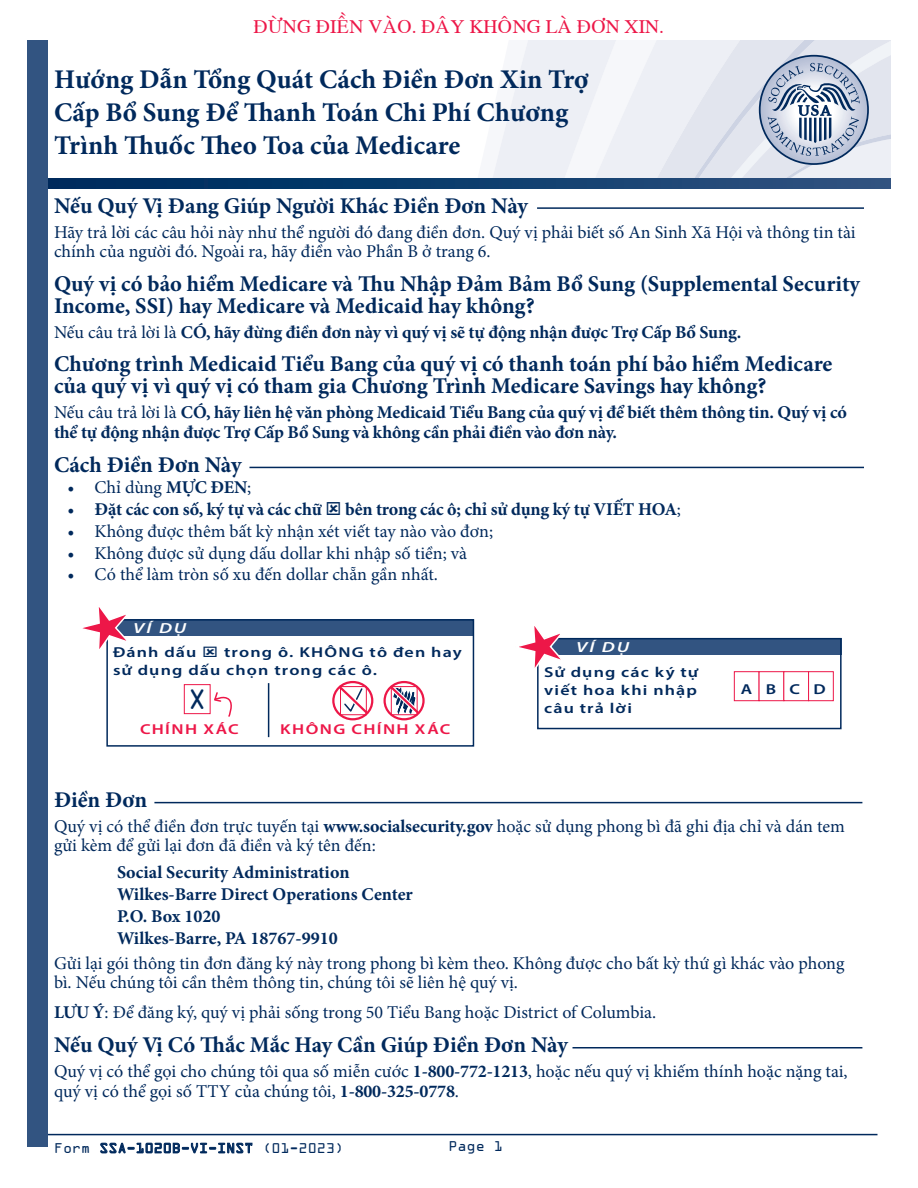
<style>
.page{position:relative;width:918px;height:1188px;background:#fff}
.page>*{position:absolute;margin:0;border:0;box-sizing:border-box;transform-origin:0 0}
.t1{font:30px "OCRA Extended";color:#00295c}
.Instructions_Title{font:700 27px/33px "Minion Pro";color:#00295c}
.Intructions_header{font:700 22.5px/21.8px "Minion Pro";color:#00295c}
.t2{font:19.5px "VNI Times";color:#ed1748}
.Body_2{font:18px/19.5px "Minion Pro";color:#00295c}
.Body_2-2{font:700 18px/19.5px "Minion Pro";letter-spacing:-.01em;color:#00295c}
.Address{font:700 18px "Minion Pro";color:#00295c}
.t3{font:15px "OCRA Extended";color:#00295c}
.EX_H{font:italic 600 14.7px "Myriad Pro";color:#fff;scale:1.33 1}
.Correct{font:italic 600 14.7px "Myriad Pro";color:#fff;scale:1.33 1}
.Ex_P{font:600 14.4px/18px "Myriad Pro";letter-spacing:.065em;color:#00295c;scale:1.25 1}
.Correct-2{font:600 14.4px "Myriad Pro";letter-spacing:.08em;color:#ed1748;scale:1.25 1}
.s1{font-weight:400}
.s2{font-weight:700}
</style>
<div class="page">
<hr style="left:268px;top:683px;width:1px;height:54px;background:#00295c">
<div style="left:108px;top:620px;width:366px;height:16px;background:#325481"></div>
<div style="left:106px;top:619px;width:368px;height:128px;border:2px solid #00295c"></div>
<svg style="left:82px;top:607px;width:52px;height:50px"></svg>
<div style="left:184px;top:684px;width:27px;height:30px;background:#fff;border:1px solid #ed1748"></div>
<svg style="left:214px;top:692px;width:18px;height:25px"></svg>
<svg style="left:386px;top:680px;width:37px;height:41px"></svg>
<div style="left:332px;top:681px;width:41px;height:39px;border:2px solid #ed1748;border-radius:50%"></div>
<div style="left:391px;top:686px;width:27px;height:29px;border:1px solid #ed1748"></div>
<div style="left:383px;top:681px;width:42px;height:39px;border:2px solid #ed1748;border-radius:50%"></div>
<svg style="left:333px;top:680px;width:41px;height:39px"></svg>
<div style="left:539px;top:639px;width:303px;height:16px;background:#325481"></div>
<div style="left:537px;top:638px;width:305px;height:91px;border:2px solid #00295c"></div>
<svg style="left:519px;top:626px;width:49px;height:50px"></svg>
<div style="left:734px;top:671px;width:25px;height:30px;background:#fff;border:1px solid #ed1748"></div>
<div style="left:759px;top:671px;width:25px;height:30px;background:#fff;border:1px solid #ed1748"></div>
<div style="left:783px;top:671px;width:26px;height:30px;background:#fff;border:1px solid #ed1748"></div>
<div style="left:808px;top:671px;width:26px;height:30px;background:#fff;border:1px solid #ed1748"></div>
<hr style="left:537px;top:207px;width:327px;height:2px;background:#00295c">
<hr style="left:249px;top:467px;width:615px;height:1px;background:#00295c">
<hr style="left:154px;top:802px;width:708px;height:1px;background:#00295c">
<hr style="left:573px;top:1047px;width:289px;height:1px;background:#00295c">
<hr style="left:40px;top:1134px;width:838px;height:1px;background:#00295c">
<svg style="left:47px;top:179px;width:844px;height:10px;background:#0d3b6b"></svg>
<svg style="left:476px;top:40px;width:415px;height:143px"></svg>
<div style="left:27px;top:40px;width:20px;height:1108px;background:#325481"></div>
<p class="t2" style="left:254px;top:12px;width:412px">ÑÖØNG ÑIEÀN VAØO. ÑAÂY KHOÂNG LAØÑÔN XIN.</p>
<h2 class="Instructions_Title" style="left:54px;top:62px;width:536px">Hướng Dẫn Tổng Quát Cách Điền Đơn Xin Trợ<br>Cấp Bổ Sung Để Thanh Toán Chi Phí Chương<br>Trình Thuốc Theo Toa của Medicare</h2>
<p class="Intructions_header" style="left:54px;top:194px;width:476px">Nếu Quý Vị Đang Giúp Người Khác Điền Đơn Này</p>
<p class="Body_2" style="left:54px;top:222px;width:803px">Hãy trả lời các câu hỏi này như thể người đó đang điền đơn. Quý vị phải biết số An Sinh Xã Hội và thông tin tài chính của người đó. Ngoài ra, hãy điền vào Phần B ở trang 6.</p>
<p class="Intructions_header" style="left:54px;top:273px;width:808px">Quý vị có bảo hiểm Medicare và Thu Nhập Đảm Bảm Bổ Sung (Supplemental Security<br>Income, SSI) hay Medicare và Medicaid hay không?</p>
<p class="Body_2-2" style="left:54px;top:322px;width:689px"><span class="s1">Nếu câu trả lời là</span> CÓ, hãy đừng điền đơn này vì quý vị sẽ tự động nhận được Trợ Cấp Bổ Sung.</p>
<p class="Intructions_header" style="left:54px;top:353px;width:780px">Chương trình Medicaid Tiểu Bang của quý vị có thanh toán phí bảo hiểm Medicare của quý vị vì quý vị có tham gia Chương Trình Medicare Savings hay không?</p>
<p class="Body_2-2" style="left:54px;top:402px;width:795px"><span class="s1">Nếu câu trả lời là</span> CÓ, hãy liên hệ văn phòng Medicaid Tiểu Bang của quý vị để biết thêm thông tin. Quý vị có thể tự động nhận được Trợ Cấp Bổ Sung và không cần phải điền vào đơn này.</p>
<p class="Intructions_header" style="left:54px;top:453px;width:189px">Cách Điền Đơn Này</p>
<p class="Body_2" style="left:68px;top:478px;width:185px">• Chỉ dùng <span class="s2">MỰC ĐEN</span>;</p>
<p class="Body_2-2" style="left:68px;top:499px;width:256px"><span class="s1">•</span> Đặt các con số, ký tự và các chữ</p>
<p class="Body_2-2" style="left:345px;top:499px;width:337px">bên trong các ô; chỉ sử dụng ký tự VIẾT HOA<span class="s1">;</span></p>
<p class="Body_2" style="left:68px;top:521px;width:427px">• Không được thêm bất kỳ nhận xét viết tay nào vào đơn;</p>
<p class="Body_2" style="left:68px;top:543px;width:401px">• Không được sử dụng dấu dollar khi nhập số tiền; và</p>
<p class="Body_2" style="left:68px;top:565px;width:372px">• Có thể làm tròn số xu đến dollar chẵn gần nhất.</p>
<p class="EX_H" style="left:133px;top:618px;width:41px">VÍ DỤ</p>
<p class="Ex_P" style="left:113px;top:643px;width:68px">Đánh dấu</p>
<p class="Correct" style="left:576px;top:638px;width:41px">VÍ DỤ</p>
<p class="Ex_P" style="left:544px;top:663px;width:125px;text-align:justify">Sử dụng các ký tự viết hoa khi nhập câu trả lời</p>
<p class="Ex_P" style="left:113px;top:643px;width:280px;text-indent:111px">trong ô. KHÔNG tô đen hay sử dụng dấu chọn trong các ô.</p>
<p class="Ex_P" style="left:741px;top:679px;width:70px">ABCD</p>
<h1 class="t1" style="left:188px;top:684px;width:20px">X</h1>
<p class="Correct-2" style="left:140px;top:720px;width:80px">CHÍNH XÁC</p>
<p class="Correct-2" style="left:280px;top:720px;width:137px">KHÔNG CHÍNH XÁC</p>
<p class="Intructions_header" style="left:54px;top:789px;width:95px">Điền Đơn</p>
<p class="Body_2" style="left:54px;top:816px;width:792px">Quý vị có thể điền đơn trực tuyến tại <span class="s2">www.socialsecurity.gov</span> hoặc sử dụng phong bì đã ghi địa chỉ và dán tem gửi kèm để gửi lại đơn đã điền và ký tên đến:</p>
<p class="Address" style="left:117px;top:860px;width:234px">Social Security Administration</p>
<p class="Address" style="left:117px;top:882px;width:297px">Wilkes-Barre Direct Operations Center</p>
<p class="Address" style="left:117px;top:904px;width:105px">P.O. Box 1020</p>
<p class="Address" style="left:117px;top:925px;width:222px">Wilkes-Barre, PA 18767-9910</p>
<p class="Body_2" style="left:54px;top:953px;width:792px">Gửi lại gói thông tin đơn đăng ký này trong phong bì kèm theo. Không được cho bất kỳ thứ gì khác vào phong bì. Nếu chúng tôi cần thêm thông tin, chúng tôi sẽ liên hệ quý vị.</p>
<p class="Body_2" style="left:54px;top:1003px;width:604px"><span class="s2">LƯU Ý</span>: Để đăng ký, quý vị phải sống trong 50 Tiểu Bang hoặc District of Columbia.</p>
<p class="Intructions_header" style="left:54px;top:1034px;width:515px">Nếu Quý Vị Có Thắc Mắc Hay Cần Giúp Điền Đơn Này</p>
<p class="Body_2" style="left:54px;top:1062px;width:795px">Quý vị có thể gọi cho chúng tôi qua số miễn cước <span class="s2">1-800-772-1213</span>, hoặc nếu quý vị khiếm thính hoặc nặng tai, quý vị có thể gọi số TTY của chúng tôi, <span class="s2">1-800-325-0778</span>.</p>
<p class="t3" style="left:54px;top:1140px;width:291px">Form SSA-1020B-VI-INST (01-2023)</p>
<p class="t3" style="left:449px;top:1138px;width:56px">Page 1</p>
</div>
